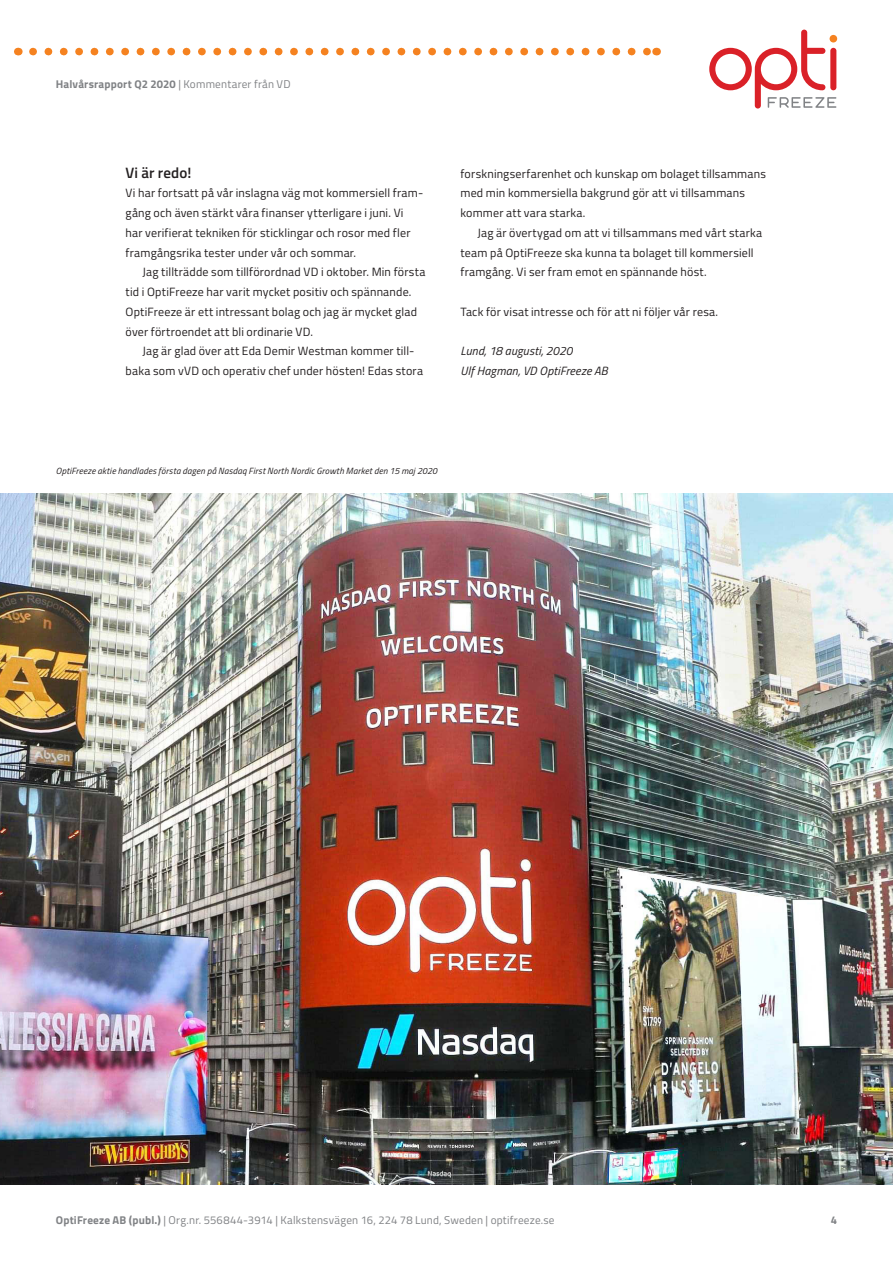
<style>
.page{position:relative;width:893px;height:1263px;background:#fff}
.page>*{position:absolute;margin:0;border:0;box-sizing:border-box;transform-origin:0 0}
.t1{font:600 15px "Titillium";letter-spacing:.01em;color:#231f20}
.p_p{font:12px/19.8px "Titillium";letter-spacing:.015em;color:#231f20}
.t2{font:italic 12px "Titillium";letter-spacing:.01em;color:#231f20}
.t3{font:11.25px "Titillium";letter-spacing:.02em;color:#808285}
.t4{font:700 11.25px "Titillium";letter-spacing:.015em;color:#808285}
.t5{font:italic 9px "Titillium";letter-spacing:.02em;color:#231f20}
.s1{font-weight:400}
.s2{font-weight:700}
</style>
<div class="page">
<img style="left:0;top:493px;width:893px;height:691px">
<svg style="left:709px;top:30px;width:128px;height:79px"></svg>
<svg style="left:33px;top:48px;width:615px;height:7px"></svg>
<p class="t4" style="left:56px;top:75px;width:236px">Halvårsrapport Q2 2020 <span class="s1">| Kommentarer från VD</span></p>
<p class="t1" style="left:126px;top:161px;width:67px">Vi är redo!</p>
<p class="p_p" style="left:126px;top:183px;width:298px">Vi har fortsatt på vår inslagna väg mot kommersiell fram&shy;gång och även stärkt våra finanser ytterligare i juni. Vi har verifierat tekniken för sticklingar och rosor med fler framgångsrika tester under vår och sommar.</p>
<p class="p_p" style="left:126px;top:262px;width:301px;text-indent:17px">Jag tillträdde som tillförordnad VD i oktober. Min första tid i OptiFreeze har varit mycket positiv och spännande.<br>OptiFreeze är ett intressant bolag och jag är mycket glad över förtroendet att bli ordinarie VD.</p>
<p class="p_p" style="left:126px;top:341px;width:299px;text-align:center">Jag är glad över att Eda Demir Westman kommer till&shy;baka som vVD och operativ chef under hösten! Edas stora</p>
<p class="p_p" style="left:460px;top:163px;width:307px">forskningserfarenhet och kunskap om bolaget tillsammans med min kommersiella bakgrund gör att vi tillsammans kommer att vara starka.</p>
<p class="p_p" style="left:460px;top:222px;width:303px;text-indent:17px">Jag är övertygad om att vi tillsammans med vårt starka team på OptiFreeze ska kunna ta bolaget till kommersiell framgång. Vi ser fram emot en spännande höst.</p>
<p class="p_p" style="left:460px;top:301px;width:259px">Tack för visat intresse och för att ni följer vår resa.</p>
<p class="t2" style="left:460px;top:342px;width:114px">Lund, 18 augusti, 2020</p>
<p class="t2" style="left:460px;top:362px;width:149px">Ulf Hagman, VD OptiFreeze AB</p>
<p class="t5" style="left:56px;top:464px;width:383px">OptiFreeze aktie handlades första dagen på Nasdaq First North Nordic Growth Market den 15 maj 2020</p>
<p class="t3" style="left:56px;top:1211px;width:500px"><span class="s2">OptiFreeze AB (publ.)</span> | Org.nr. 556844-3914 | Kalkstensvägen 16, 224 78 Lund, Sweden | optifreeze.se</p>
<p class="t4" style="left:831px;top:1211px;width:8px">4</p>
</div>
